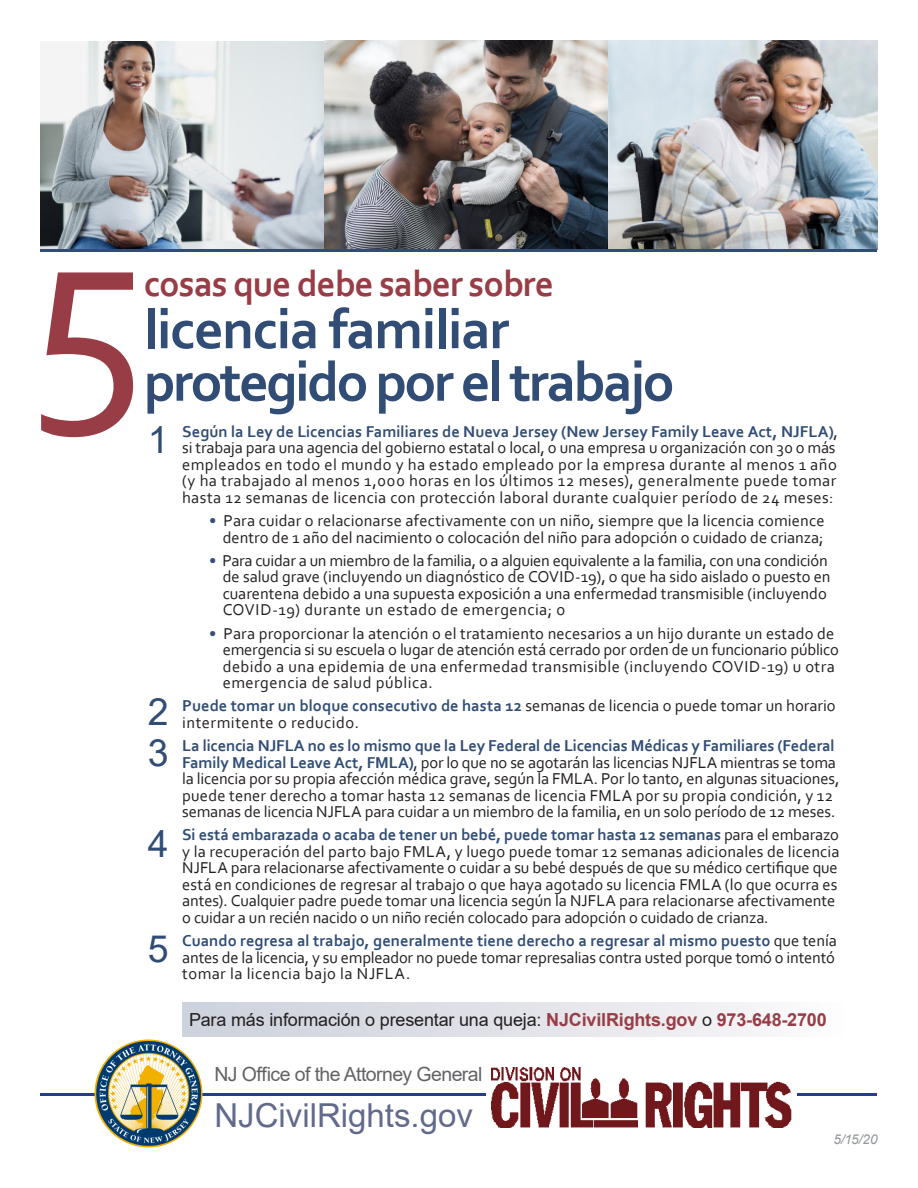
<style>
.page{position:relative;width:918px;height:1188px;background:#fff}
.page>*{position:absolute;margin:0;border:0;box-sizing:border-box;transform-origin:0 0}
.t1{font:247.5px "Corbel";color:#983d46}
.t2{font:700 57px "Corbel";letter-spacing:-.04em;color:#314d75}
.t3{font:700 57px "Corbel";letter-spacing:-.02em;color:#314d75}
.t4{font:700 37.5px "Corbel";letter-spacing:-.03em;color:#983d46}
.t5{font:37.5px "Arial";color:#314d75}
.t6{font:33px "Arial";color:#626a8c}
.t7{font:19.5px "Arial";letter-spacing:-.03em;color:#636366}
.t8{font:18px "Arial";letter-spacing:-.01em;color:#231f20}
.t9{font:16.5px/16.5px "Corbel";color:#231f20}
.t10{font:16.5px/16.5px "Corbel";letter-spacing:.025em;color:#231f20}
.t11{font:16.5px/16.5px "Corbel";letter-spacing:.03em;color:#231f20}
.t12{font:italic 13.5px "Arial";color:#939598}
.s1{font-weight:700;color:#314d75}
.s2{color:#344e75}
.s3{font-weight:700;color:#983d46}
</style>
<div class="page">
<img style="left:608px;top:40px;width:270px;height:210px">
<img style="left:40px;top:40px;width:568px;height:210px">
<hr style="left:40px;top:250px;width:838px;height:2px;background:#314d75">
<hr style="left:40px;top:1094px;width:838px;height:2px;background:#253f8e">
<img style="left:94px;top:1040px;width:108px;height:108px;border-radius:54px">
<div style="left:486px;top:1067px;width:310px;height:61px;background:#fff"></div>
<img style="left:492px;top:1067px;width:300px;height:61px">
<div style="left:182px;top:1002px;width:662px;height:34px;background:linear-gradient(to right,#cbcfda,#fbfafb)"></div>
<p class="t1" style="left:27px;top:152px;width:120px">5</p>
<p class="t4" style="left:144px;top:260px;width:412px">cosas que debe saber sobre</p>
<p class="t3" style="left:144px;top:294px;width:367px">licencia familiar</p>
<p class="t2" style="left:144px;top:346px;width:532px">protegido por el trabajo</p>
<p class="t5" style="left:148px;top:414px;width:22px">1</p>
<p class="t10" style="left:182px;top:423px;width:657px"><span class="s1">Según la Ley de Licencias Familiares de Nueva Jersey (New Jersey Family Leave Act, NJFLA)</span>, si trabaja para una agencia del gobierno estatal o local, o una empresa u organización con 30 o más empleados en todo el mundo y ha estado empleado por la empresa durante al menos 1 año (y ha trabajado al menos 1,000 horas en los últimos 12 meses), generalmente puede tomar hasta 12 semanas de licencia con protección laboral durante cualquier período de 24 meses:</p>
<p class="t9" style="left:209px;top:512px;width:617px;text-align:right"><span class="s2">•</span> Para cuidar o relacionarse afectivamente con un niño, siempre que la licencia comience dentro de 1 año del nacimiento o colocación del niño para adopción o cuidado de crianza;</p>
<p class="t9" style="left:223px;top:552px;width:609px;text-indent:-14px"><span class="s2">•</span> Para cuidar a un miembro de la familia, o a alguien equivalente a la familia, con una condición de salud grave (incluyendo un diagnóstico de COVID-19), o que ha sido aislado o puesto en cuarentena debido a una supuesta exposición a una enfermedad transmisible (incluyendo COVID-19) durante un estado de emergencia; o</p>
<p class="t9" style="left:223px;top:624px;width:618px;text-indent:-14px"><span class="s2">•</span> Para proporcionar la atención o el tratamiento necesarios a un hijo durante un estado de emergencia si su escuela o lugar de atención está cerrado por orden de un funcionario público debido a una epidemia de una enfermedad transmisible (incluyendo COVID-19) u otra emergencia de salud pública.</p>
<p class="t11" style="left:182px;top:697px;width:655px"><span class="s1">Puede tomar un bloque consecutivo de hasta 12</span> semanas de licencia o puede tomar un horario intermitente o reducido.</p>
<p class="t9" style="left:182px;top:737px;width:659px"><span class="s1">La licencia NJFLA no es lo mismo que la Ley Federal de Licencias Médicas y Familiares (Federal Family Medical Leave Act, FMLA)</span>, por lo que no se agotarán las licencias NJFLA mientras se toma la licencia por su propia afección médica grave, según la FMLA. Por lo tanto, en algunas situaciones, puede tener derecho a tomar hasta 12 semanas de licencia FMLA por su propia condición, y 12 semanas de licencia NJFLA para cuidar a un miembro de la familia, en un solo período de 12 meses.</p>
<p class="t9" style="left:182px;top:826px;width:659px"><span class="s1">Si está embarazada o acaba de tener un bebé, puede tomar hasta 12 semanas</span> para el embarazo y la recuperación del parto bajo FMLA, y luego puede tomar 12 semanas adicionales de licencia NJFLA para relacionarse afectivamente o cuidar a su bebé después de que su médico certifique que está en condiciones de regresar al trabajo o que haya agotado su licencia FMLA (lo que ocurra es antes). Cualquier padre puede tomar una licencia según la NJFLA para relacionarse afectivamente o cuidar a un recién nacido o un niño recién colocado para adopción o cuidado de crianza.</p>
<p class="t9" style="left:182px;top:932px;width:656px;text-align:justify"><span class="s1">Cuando regresa al trabajo, generalmente tiene derecho a regresar al mismo puesto</span> que tenía antes de la licencia, y su empleador no puede tomar represalias contra usted porque tomó o intentó tomar la licencia bajo la NJFLA.</p>
<p class="t5" style="left:148px;top:686px;width:22px">2</p>
<p class="t5" style="left:148px;top:727px;width:22px">3</p>
<p class="t5" style="left:148px;top:818px;width:22px">4</p>
<p class="t5" style="left:148px;top:923px;width:22px">5</p>
<p class="t8" style="left:189px;top:1007px;width:639px">Para más información o presentar una queja: <span class="s3">NJCivilRights.gov</span> o <span class="s3">973-648-2700</span></p>
<p class="t7" style="left:214px;top:1060px;width:270px">NJ Office of the Attorney General</p>
<p class="t6" style="left:214px;top:1093px;width:260px">NJCivilRights.gov</p>
<p class="t12" style="left:834px;top:1130px;width:45px">5/15/20</p>
</div>
